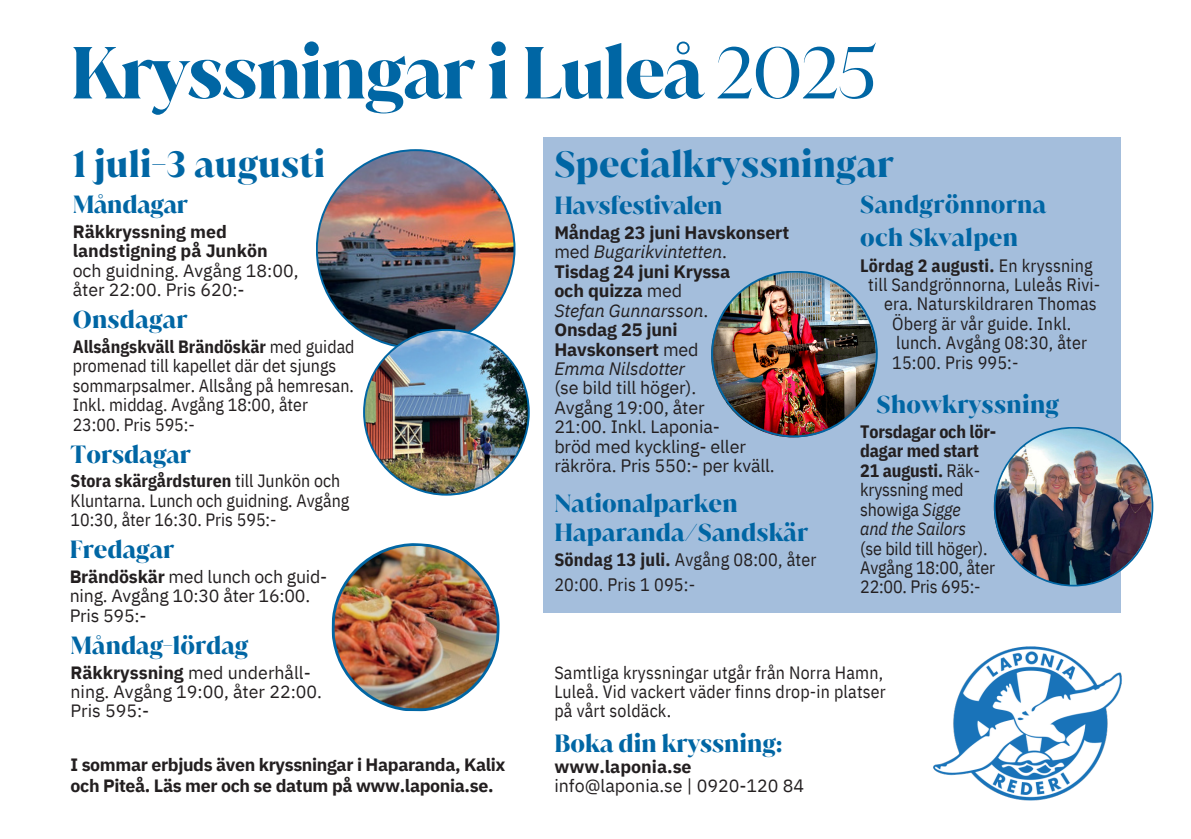
<style>
.page{position:relative;width:1191px;height:839px;background:#fff}
.page>*{position:absolute;margin:0;border:0;box-sizing:border-box;transform-origin:0 0}
.t1{font:700 70.6px "Juana";letter-spacing:-.02em;color:#0066a4}
.t2{font:700 35.6px "Juana";letter-spacing:.01em;color:#0066a4}
.t3{font:700 23.8px/28.4px "Juana";letter-spacing:.005em;color:#0066a4}
.t4{font:18px/24.6px "IBM Plex Sans Cond";letter-spacing:.01em;color:#231f20}
.t5{font:18px/19.4px "IBM Plex Sans";letter-spacing:-.01em;color:#231f20}
.t6{font:700 18px/19.4px "IBM Plex Sans";letter-spacing:-.01em;color:#231f20}
.t7{font:18px "IBM Plex Sans Cond";letter-spacing:-.01em;color:#231f20}
.t8{font:700 18px "IBM Plex Sans Cond";letter-spacing:-.01em;color:#231f20}
.t9{font:italic 18px "IBM Plex Sans";letter-spacing:-.01em;color:#231f20}
.t10{font:700 18px "IBM Plex Sans Cond";letter-spacing:.01em;color:#231f20}
.t11{font:italic 18px "IBM Plex Sans Cond";letter-spacing:-.01em;color:#231f20}
.t12{font:17.8px/19.4px "IBM Plex Sans Cond";color:#231f20}
.t13{font:17.8px/19.4px "IBM Plex Sans";color:#231f20}
.t14{font:700 17.8px/21.6px "IBM Plex Sans";letter-spacing:-.02em;color:#231f20}
.t15{font:700 17.8px/19.4px "IBM Plex Sans";color:#231f20}
.s1{font-weight:400}
.s2{font-weight:700}
.s3{font-weight:400;font-style:italic}
.s4{font-style:normal}
.s5{font-style:italic}
</style>
<div class="page">
<img style="left:933px;top:646px;width:189px;height:155px">
<img style="left:316px;top:149px;width:214px;height:346px">
<svg style="left:331px;top:543px;width:169px;height:168px"></svg>
<img style="left:334px;top:545px;width:164px;height:163px">
<div style="left:543px;top:137px;width:577px;height:476px;background:#a4bedc"></div>
<img style="left:711px;top:271px;width:167px;height:166px">
<img style="left:994px;top:427px;width:159px;height:159px">
<p class="t1" style="left:71px;top:25px;width:808px">Kryssningar i Luleå <span class="s1">2025</span></p>
<p class="t2" style="left:73px;top:140px;width:254px">1 juli-3 augusti</p>
<p class="t3" style="left:73px;top:190px;width:117px">Måndagar</p>
<p class="t15" style="left:73px;top:221px;width:196px">Räkkryssning med landstigning på Junkön</p>
<p class="t13" style="left:73px;top:260px;width:227px">och guidning. Avgång 18:00, åter 22:00. Pris 620:-</p>
<p class="t3" style="left:73px;top:305px;width:116px">Onsdagar</p>
<p class="t12" style="left:73px;top:336px;width:283px"><span class="s2">Allsångskväll Brändöskär</span> med guidad promenad till kapellet där det sjungs sommarpsalmer. Allsång på hemresan.<br>Inkl. middag. Avgång 18:00, åter</p>
<p class="t12" style="left:73px;top:414px;width:124px">23:00. Pris 595:-</p>
<p class="t3" style="left:71px;top:440px;width:122px">Torsdagar</p>
<p class="t12" style="left:71px;top:471px;width:280px"><span class="s2">Stora skärgårdsturen</span> till Junkön och<br>Kluntarna. Lunch och guidning. Avgång<br>10:30, åter 16:30. Pris 595:-</p>
<p class="t3" style="left:70px;top:535px;width:106px">Fredagar</p>
<p class="t13" style="left:70px;top:566px;width:259px"><span class="s2">Brändöskär</span> med lunch och guid-</p>
<p class="t13" style="left:70px;top:586px;width:242px">ning. Avgång 10:30 åter 16:00.</p>
<p class="t13" style="left:70px;top:605px;width:78px">Pris 595:-</p>
<p class="t3" style="left:71px;top:631px;width:179px">Måndag-lördag</p>
<p class="t13" style="left:71px;top:662px;width:242px"><span class="s2">Räkkryssning</span> med underhåll-</p>
<p class="t13" style="left:71px;top:681px;width:253px">ning. Avgång 19:00, åter 22:00.</p>
<p class="t13" style="left:71px;top:701px;width:80px">Pris 595:-</p>
<p class="t14" style="left:71px;top:753px;width:437px">I sommar erbjuds även kryssningar i Haparanda, Kalix och Piteå. Läs mer och se datum på www.laponia.se.</p>
<p class="t2" style="left:554px;top:140px;width:341px">Specialkryssningar</p>
<h2 class="t3" style="left:554px;top:191px;width:170px">Havsfestivalen</h2>
<p class="t6" style="left:554px;top:222px;width:236px">Måndag 23 juni Havskonsert <span class="s1">med</span> <span class="s3">Bugarikvintetten</span><span class="s1">.</span></p>
<p class="t6" style="left:554px;top:261px;width:178px">Tisdag 24 juni Kryssa</p>
<p class="t6" style="left:554px;top:281px;width:129px">och quizza <span class="s1">med</span></p>
<p class="t9" style="left:554px;top:298px;width:155px">Stefan Gunnarsson<span class="s4">.</span></p>
<p class="t6" style="left:554px;top:319px;width:125px">Onsdag 25 juni</p>
<p class="t6" style="left:554px;top:339px;width:146px">Havskonsert <span class="s1">med</span></p>
<p class="t9" style="left:554px;top:356px;width:132px">Emma Nilsdotter</p>
<p class="t5" style="left:554px;top:378px;width:143px">(se bild till höger).</p>
<p class="t5" style="left:554px;top:397px;width:152px">Avgång 19:00, åter</p>
<p class="t5" style="left:554px;top:417px;width:167px">21:00. Inkl. Laponia-</p>
<p class="t5" style="left:554px;top:436px;width:222px">bröd med kyckling- eller räkröra. Pris 550:- per kväll.</p>
<p class="t3" style="left:554px;top:489px;width:255px">Nationalparken<br>Haparanda/Sandskär</p>
<p class="t4" style="left:554px;top:547px;width:264px"><span class="s2">Söndag 13 juli.</span> Avgång 08:00, åter<br>20:00. Pris 1 095:-</p>
<p class="t3" style="left:860px;top:190px;width:188px">Sandgrönnorna</p>
<p class="t3" style="left:860px;top:223px;width:159px">och Skvalpen</p>
<p class="t10" style="left:860px;top:253px;width:234px">Lördag 2 augusti. <span class="s1">En kryssning</span></p>
<p class="t4" style="left:868px;top:272px;width:234px">till Sandgrönnorna, Luleås Rivi-</p>
<p class="t4" style="left:884px;top:291px;width:214px">era. Naturskildraren Thomas</p>
<h4 class="t4" style="left:892px;top:311px;width:181px">Öberg är vår guide. Inkl.</h4>
<h2 class="t4" style="left:896px;top:330px;width:193px">lunch. Avgång 08:30, åter</h2>
<p class="t4" style="left:892px;top:349px;width:128px">15:00. Pris 995:-</p>
<p class="t3" style="left:877px;top:390px;width:184px">Showkryssning</p>
<p class="t8" style="left:860px;top:419px;width:138px">Torsdagar och lör-</p>
<p class="t8" style="left:860px;top:439px;width:120px">dagar med start</p>
<p class="t8" style="left:860px;top:458px;width:121px">21 augusti. <span class="s1">Räk-</span></p>
<p class="t7" style="left:860px;top:478px;width:105px">kryssning med</p>
<h3 class="t7" style="left:860px;top:497px;width:102px">showiga <span class="s5">Sigge</span></h3>
<p class="t11" style="left:860px;top:516px;width:107px">and the Sailors</p>
<p class="t7" style="left:860px;top:536px;width:129px">(se bild till höger).</p>
<p class="t7" style="left:860px;top:555px;width:136px">Avgång 18:00, åter</p>
<p class="t7" style="left:860px;top:575px;width:122px">22:00. Pris 695:-</p>
<p class="t12" style="left:554px;top:662px;width:333px">Samtliga kryssningar utgår från Norra Hamn,<br>Luleå. Vid vackert väder finns drop-in platser på vårt soldäck.</p>
<p class="t3" style="left:554px;top:729px;width:230px">Boka din kryssning:</p>
<p class="t15" style="left:554px;top:756px;width:139px">www.laponia.se</p>
<p class="t13" style="left:554px;top:775px;width:251px">info@laponia.se | 0920-120 84</p>
</div>
